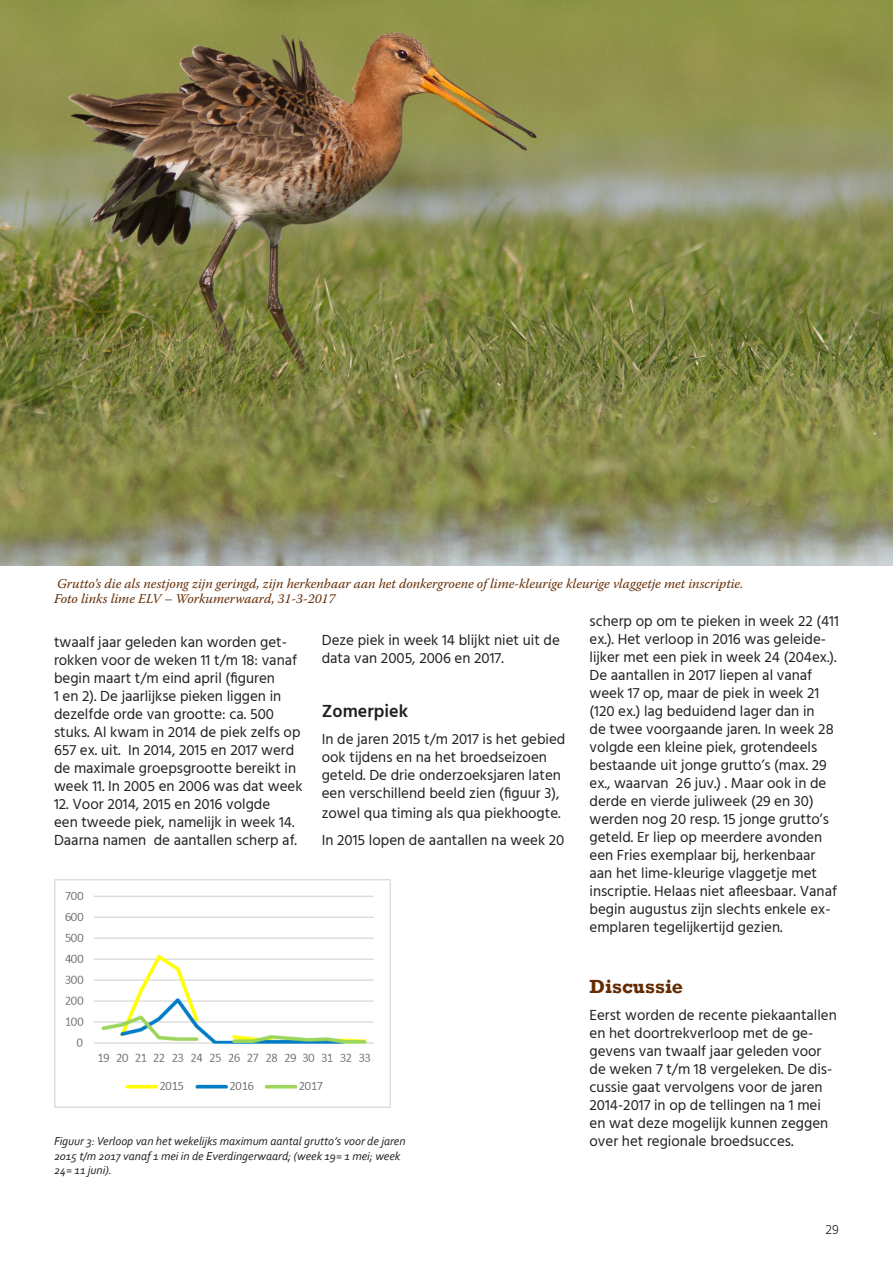
<style>
.page{position:relative;width:893px;height:1263px;background:#fff}
.page>*{position:absolute;margin:0;border:0;box-sizing:border-box;transform-origin:0 0}
.t1{font:700 19.5px "Rockwell";color:#642b00}
.t2{font:600 18px "Hind";color:#231f20}
.t3{font:15px/18px "Hind";color:#231f20}
.t4{font:italic 13.5px/15px "Warnock Pro";color:#642b00}
.t5{font:300 13.5px "Hind";color:#231f20}
.t6{font:italic 12px/14.4px "Corbel";color:#231f20}
</style>
<div class="page">
<img style="left:54px;top:879px;width:336px;height:228px">
<img style="left:0;top:0;width:893px;height:566px">
<p class="t4" style="left:54px;top:576px;width:691px">Grutto’s die als nestjong zijn geringd, zijn herkenbaar aan het donkergroene of lime-kleurige kleurige vlaggetje met inscriptie.<br>Foto links lime ELV – Workumerwaard, 31-3-2017</p>
<p class="t3" style="left:54px;top:634px;width:250px">twaalf jaar geleden kan worden get&shy;rokken voor de weken 11 t/m 18: vanaf begin maart t/m eind april (figuren<br>1 en 2). De jaarlijkse pieken liggen in dezelfde orde van grootte: ca. 500 stuks. Al kwam in 2014 de piek zelfs op 657 ex. uit. In 2014, 2015 en 2017 werd de maximale groepsgrootte bereikt in week 11. In 2005 en 2006 was dat week</p>
<p class="t3" style="left:54px;top:796px;width:245px">12. Voor 2014, 2015 en 2016 volgde een tweede piek, namelijk in week 14.<br>Daarna namen de aantallen scherp af.</p>
<p class="t3" style="left:322px;top:632px;width:240px">Deze piek in week 14 blijkt niet uit de data van 2005, 2006 en 2017.</p>
<p class="t2" style="left:322px;top:699px;width:88px">Zomerpiek</p>
<p class="t3" style="left:322px;top:731px;width:245px">In de jaren 2015 t/m 2017 is het gebied ook tijdens en na het broedseizoen geteld. De drie onderzoeksjaren laten een verschillend beeld zien (figuur 3),</p>
<p class="t3" style="left:322px;top:805px;width:240px">zowel qua timing als qua piekhoogte.</p>
<p class="t3" style="left:322px;top:832px;width:244px">In 2015 lopen de aantallen na week 20</p>
<p class="t3" style="left:589px;top:613px;width:251px">scherp op om te pieken in week 22 (411 ex.). Het verloop in 2016 was geleide&shy;lijker met een piek in week 24 (204ex.).<br>De aantallen in 2017 liepen al vanaf week 17 op, maar de piek in week 21 (120 ex.) lag beduidend lager dan in<br>de twee voorgaande jaren. In week 28 volgde een kleine piek, grotendeels bestaande uit jonge grutto’s (max. 29 ex., waarvan 26 juv.) . Maar ook in de derde en vierde juliweek (29 en 30) werden nog 20 resp. 15 jonge grutto’s geteld. Er liep op meerdere avonden een Fries exemplaar bij, herkenbaar aan het lime-kleurige vlaggetje met inscriptie. Helaas niet afleesbaar. Vanaf begin augustus zijn slechts enkele ex&shy;emplaren tegelijkertijd gezien.</p>
<p class="t1" style="left:589px;top:975px;width:95px">Discussie</p>
<p class="t3" style="left:589px;top:1007px;width:249px">Eerst worden de recente piekaantallen en het doortrekverloop met de ge&shy;gevens van twaalf jaar geleden voor de weken 7 t/m 18 vergeleken. De dis&shy;cussie gaat vervolgens voor de jaren 2014-2017 in op de tellingen na 1 mei en wat deze mogelijk kunnen zeggen</p>
<p class="t6" style="left:54px;top:1134px;width:353px">Figuur 3: Verloop van het wekelijks maximum aantal grutto’s voor de jaren</p>
<p class="t3" style="left:589px;top:1133px;width:205px">over het regionale broedsucces.</p>
<p class="t6" style="left:54px;top:1148px;width:348px">2015 t/m 2017 vanaf 1 mei in de Everdingerwaard; (week 19= 1 mei; week<br>24= 11 juni).</p>
<p class="t5" style="left:826px;top:1220px;width:15px">29</p>
</div>
